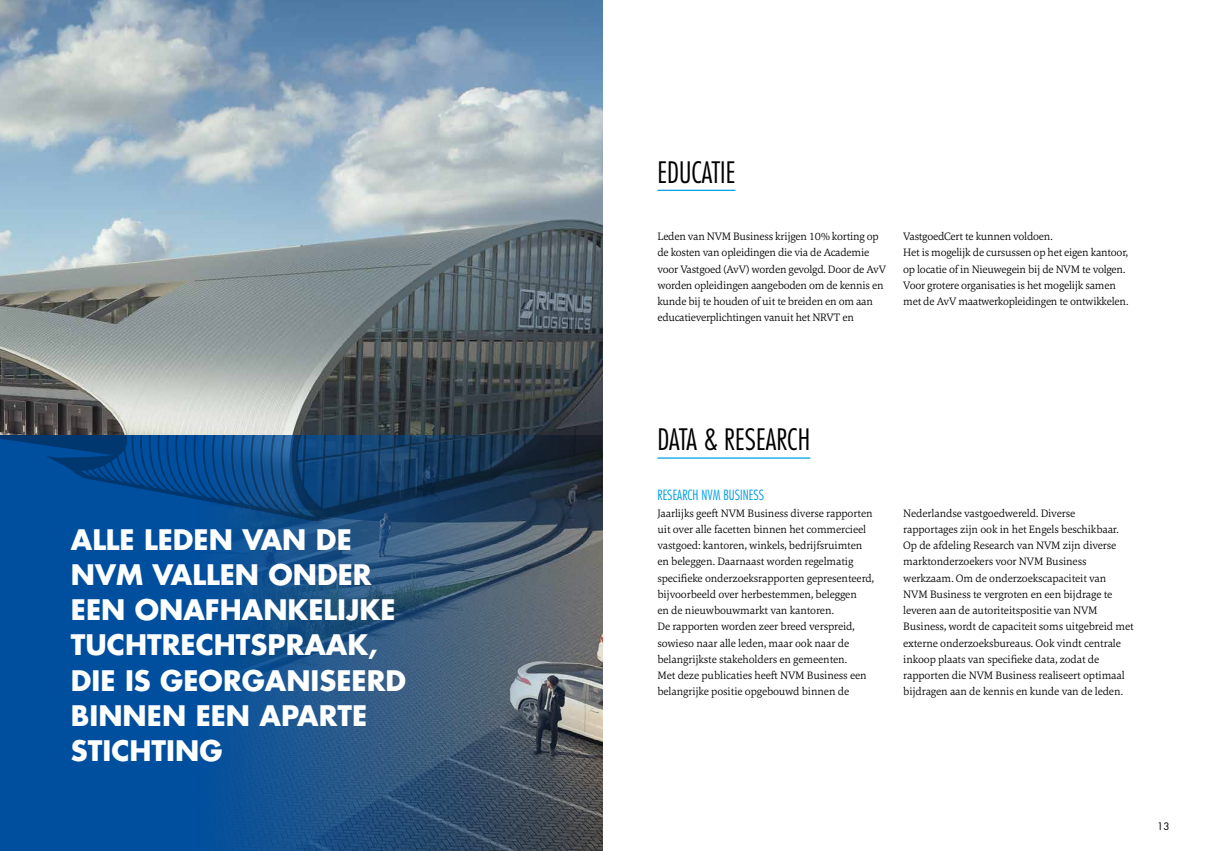
<style>
.page{position:relative;width:1205px;height:851px;background:#fff}
.page>*{position:absolute;margin:0;border:0;box-sizing:border-box;transform-origin:0 0}
.t1{font:300 condensed 28.75px "Futura Std";color:#000}
.t2{font:700 27.5px/35px "Futura Std";color:#fff}
.t3{font:300 condensed 13.75px "Futura Std";color:#009fe3}
.t4{font:300 11.25px/16.2px "Carrara";letter-spacing:-.015em;color:#000}
.t5{font:10px "Futura Std";color:#000}
</style>
<div class="page">
<hr style="left:657px;top:190px;width:78px;height:1px;background:#009fe3">
<hr style="left:657px;top:457px;width:153px;height:1px;background:#009fe3">
<img style="left:0;top:0;width:602px;height:435px">
<svg style="left:0;top:521px;width:602px;height:329px;background:#225589"></svg>
<svg style="left:0;top:435px;width:602px;height:86px;background:#0d4073"></svg>
<h2 class="t2" style="left:71px;top:522px;width:337px">ALLE LEDEN VAN DE<br>NVM VALLEN ONDER<br>EEN ONAFHANKELIJKE<br>TUCHTRECHTSPRAAK,<br>DIE IS GEORGANISEERD<br>BINNEN EEN APARTE<br>STICHTING</h2>
<h1 class="t1" style="left:657px;top:155px;width:80px">EDUCATIE</h1>
<p class="t4" style="left:657px;top:228px;width:230px">Leden van NVM Business krijgen 10% korting op de kosten van opleidingen die via de Academie voor Vastgoed (AvV) worden gevolgd. Door de AvV worden opleidingen aangeboden om de kennis en kunde bij te houden of uit te breiden en om aan educatieverplichtingen vanuit het NRVT en</p>
<p class="t4" style="left:903px;top:228px;width:227px">VastgoedCert te kunnen voldoen.<br>Het is mogelijk de cursussen op het eigen kantoor, op locatie of in Nieuwegein bij de NVM te volgen.<br>Voor grotere organisaties is het mogelijk samen met de AvV maatwerkopleidingen te ontwikkelen.</p>
<h1 class="t1" style="left:657px;top:422px;width:154px">DATA &amp; RESEARCH</h1>
<p class="t3" style="left:657px;top:487px;width:108px">RESEARCH NVM BUSINESS</p>
<p class="t4" style="left:657px;top:504px;width:218px">Jaarlijks geeft NVM Business diverse rapporten uit over alle facetten binnen het commercieel vastgoed: kantoren, winkels, bedrijfsruimten en beleggen. Daarnaast worden regelmatig specifieke onderzoeksrapporten gepresenteerd, bijvoorbeeld over herbestemmen, beleggen<br>en de nieuwbouwmarkt van kantoren.<br>De rapporten worden zeer breed verspreid, sowieso naar alle leden, maar ook naar de belangrijkste stakeholders en gemeenten.<br>Met deze publicaties heeft NVM Business een belangrijke positie opgebouwd binnen de</p>
<p class="t4" style="left:903px;top:504px;width:232px">Nederlandse vastgoedwereld. Diverse<br>rapportages zijn ook in het Engels beschikbaar.<br>Op de afdeling Research van NVM zijn diverse marktonderzoekers voor NVM Business werkzaam. Om de onderzoekscapaciteit van NVM Business te vergroten en een bijdrage te leveren aan de autoriteitspositie van NVM Business, wordt de capaciteit soms uitgebreid met externe onderzoeksbureaus. Ook vindt centrale inkoop plaats van specifieke data, zodat de rapporten die NVM Business realiseert optimaal bijdragen aan de kennis en kunde van de leden.</p>
<p class="t5" style="left:1157px;top:819px;width:14px">13</p>
</div>
